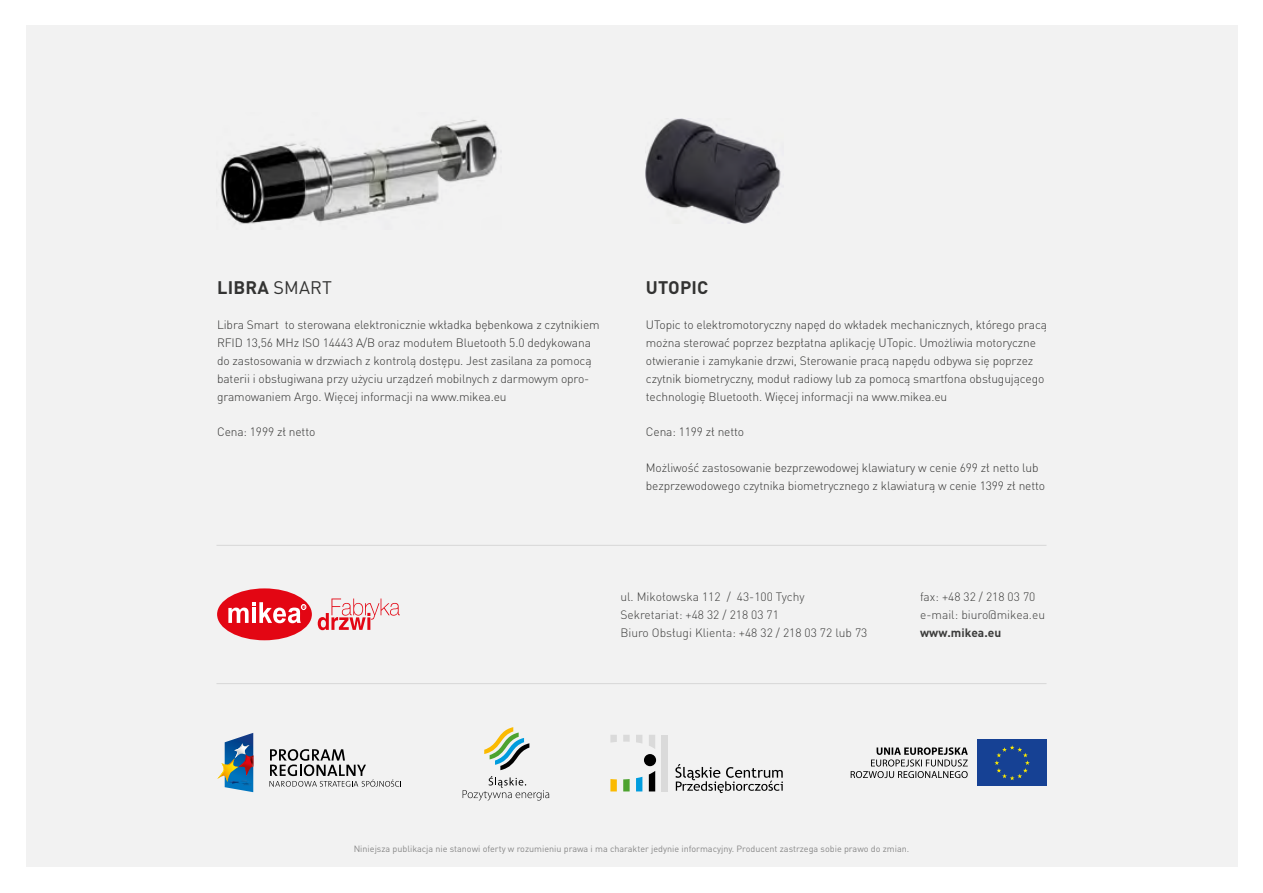
<style>
.page{position:relative;width:1263px;height:893px;background:#fff}
.page>*{position:absolute;margin:0;border:0;box-sizing:border-box;transform-origin:0 0}
.t1{font:700 18px "DIN Pro";letter-spacing:.01em;color:#333332}
.t2{font:300 12px/18px "DIN Pro";letter-spacing:-.01em;color:#333332}
.t3{font:300 12px/18px "DIN Pro";color:#3c3c3b}
.t4{font:700 12px "DIN Pro";color:#3c3c3b}
.t5{font:9px "DIN Pro";color:#878787}
.s1{font-weight:400}
</style>
<div class="page">
<div style="left:26px;top:26px;width:1211px;height:841px;background:#f2f2f2"></div>
<div style="left:217px;top:588px;width:95px;height:52px;background:#e30613;border-radius:50%"></div>
<svg style="left:228px;top:602px;width:78px;height:21px"></svg>
<svg style="left:318px;top:598px;width:82px;height:32px"></svg>
<svg style="left:463px;top:776px;width:86px;height:25px"></svg>
<svg style="left:484px;top:727px;width:45px;height:43px"></svg>
<svg style="left:269px;top:749px;width:132px;height:38px"></svg>
<img style="left:225px;top:733px;width:28px;height:59px">
<img style="left:238px;top:754px;width:15px;height:22px">
<img style="left:217px;top:758px;width:21px;height:24px">
<img style="left:227px;top:780px;width:26px;height:6px">
<img style="left:234px;top:743px;width:16px;height:15px">
<svg style="left:248px;top:755px;width:5px;height:12px"></svg>
<svg style="left:851px;top:747px;width:117px;height:31px"></svg>
<div style="left:977px;top:739px;width:70px;height:47px;background:#164194"></div>
<svg style="left:994px;top:745px;width:36px;height:35px"></svg>
<svg style="left:610px;top:779px;width:7px;height:12px"></svg>
<svg style="left:623px;top:779px;width:7px;height:12px"></svg>
<div style="left:662px;top:735px;width:6px;height:56px;background:#dadada"></div>
<svg style="left:649px;top:771px;width:6px;height:20px"></svg>
<svg style="left:636px;top:777px;width:6px;height:14px"></svg>
<svg style="left:610px;top:735px;width:7px;height:8px"></svg>
<svg style="left:623px;top:735px;width:7px;height:7px"></svg>
<svg style="left:636px;top:735px;width:6px;height:8px"></svg>
<svg style="left:649px;top:735px;width:6px;height:14px"></svg>
<div style="left:644px;top:754px;width:12px;height:12px;background:#000;border-radius:50%"></div>
<svg style="left:675px;top:764px;width:108px;height:29px"></svg>
<img style="left:220px;top:120px;width:281px;height:104px">
<img style="left:646px;top:118px;width:135px;height:106px">
<hr style="left:216px;top:683px;width:830px;height:1px;background:#dadada">
<hr style="left:216px;top:545px;width:830px;height:1px;background:#dadada">
<h1 class="t1" style="left:217px;top:275px;width:116px">LIBRA <span class="s1">SMART</span></h1>
<h1 class="t1" style="left:646px;top:275px;width:64px">UTOPIC</h1>
<p class="t2" style="left:217px;top:315px;width:384px">Libra Smart to sterowana elektronicznie wkładka bębenkowa z czytnikiem RFID 13,56 MHz ISO 14443 A/B oraz modułem Bluetooth 5.0 dedykowana do zastosowania w drzwiach z kontrolą dostępu. Jest zasilana za pomocą baterii i obsługiwana przy użyciu urządzeń mobilnych z darmowym opro&shy;gramowaniem Argo. Więcej informacji na www.mikea.eu</p>
<p class="t2" style="left:646px;top:315px;width:403px">UTopic to elektromotoryczny napęd do wkładek mechanicznych, którego pracą można sterować poprzez bezpłatna aplikację UTopic. Umożliwia motoryczne otwieranie i zamykanie drzwi, Sterowanie pracą napędu odbywa się poprzez czytnik biometryczny, moduł radiowy lub za pomocą smartfona obsługującego technologię Bluetooth. Więcej informacji na www.mikea.eu</p>
<p class="t2" style="left:217px;top:422px;width:100px">Cena: 1999 zł netto</p>
<p class="t2" style="left:646px;top:422px;width:100px">Cena: 1199 zł netto</p>
<p class="t2" style="left:646px;top:458px;width:401px">Możliwość zastosowanie bezprzewodowej klawiatury w cenie 699 zł netto lub bezprzewodowego czytnika biometrycznego z klawiaturą w cenie 1399 zł netto</p>
<p class="t3" style="left:620px;top:587px;width:249px">ul. Mikołowska 112 / 43-100 Tychy<br>Sekretariat: +48 32 / 218 03 71<br>Biuro Obsługi Klienta: +48 32 / 218 03 72 lub 73</p>
<p class="t3" style="left:920px;top:587px;width:126px">fax: +48 32 / 218 03 70 e-mail: biuro@mikea.eu</p>
<p class="t4" style="left:920px;top:624px;width:83px">www.mikea.eu</p>
<p class="t5" style="left:354px;top:843px;width:557px">Niniejsza publikacja nie stanowi oferty w rozumieniu prawa i ma charakter jedynie informacyjny. Producent zastrzega sobie prawo do zmian.</p>
</div>
